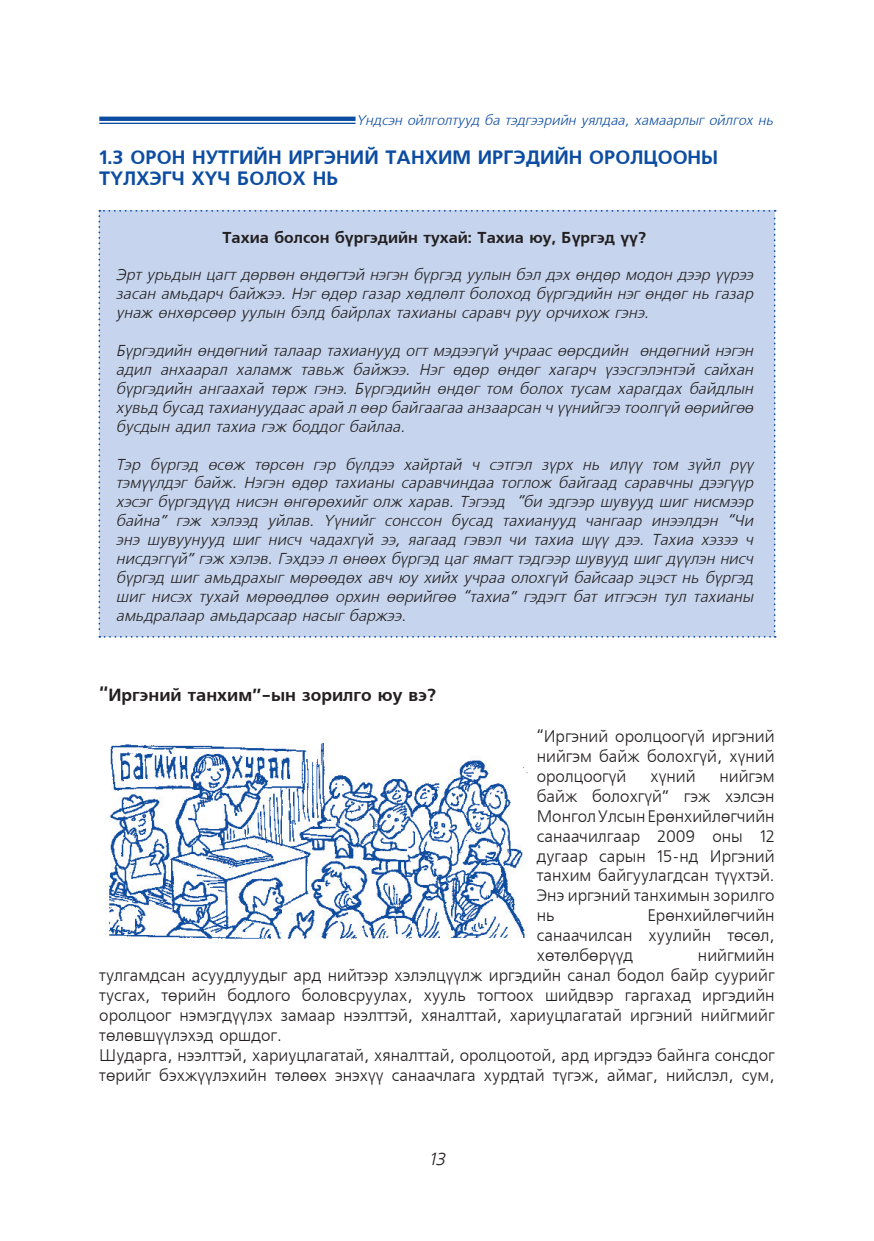
<style>
.page{position:relative;width:874px;height:1241px;background:#fff}
.page>*{position:absolute;margin:0;border:0;box-sizing:border-box;transform-origin:0 0}
.t1{font:700 19.25px/21.9px "Mogul Freeset";color:#0d4da1}
.t2{font:700 17.5px "Mogul Freeset";color:#231f20}
.t3{font:italic 17.5px "Mogul Freeset";color:#231f20}
.t4{font:16.62px/19.9px "Mogul Freeset";color:#231f20;text-align:justify}
.t5{font:italic 15.75px/18.9px "Mogul Freeset";color:#231f20;text-align:justify}
.t6{font:700 15.75px "Mogul Freeset";color:#231f20}
.t7{font:italic 14px "Mogul Freeset";color:#0d4da1}
</style>
<div class="page">
<hr style="left:99px;top:117px;width:256px;height:4px;background:#0d4da1">
<hr style="left:99px;top:123px;width:256px;height:1px;background:#0d4da1">
<div style="left:98px;top:210px;width:677px;height:427px;background:#c6d5ed"></div>
<img style="left:107px;top:742px;width:421px;height:201px">
<p class="t7" style="left:356px;top:112px;width:418px">Үндсэн ойлголтууд ба тэдгээрийн уялдаа, хамаарлыг ойлгох нь</p>
<p class="t1" style="left:99px;top:146px;width:620px">1.3 ОРОН НУТГИЙН ИРГЭНИЙ ТАНХИМ ИРГЭДИЙН ОРОЛЦООНЫ<br>ТҮЛХЭГЧ ХҮЧ БОЛОХ НЬ</p>
<p class="t6" style="left:222px;top:228px;width:425px">Тахиа болсон бүргэдийн тухай: Тахиа юу, Бүргэд үү?</p>
<p class="t5" style="left:116px;top:266px;width:638px">Эрт урьдын цагт дөрвөн өндөгтэй нэгэн бүргэд уулын бэл дэх өндөр модон дээр үүрээ засан амьдарч байжээ. Нэг өдөр газар хөдлөлт болоход бүргэдийн нэг өндөг нь газар унаж өнхөрсөөр уулын бэлд байрлах тахианы саравч руу орчихож гэнэ.</p>
<p class="t5" style="left:116px;top:342px;width:638px">Бүргэдийн өндөгний талаар тахианууд огт мэдээгүй учраас өөрсдийн өндөгний нэгэн адил анхаарал халамж тавьж байжээ. Нэг өдөр өндөг хагарч үзэсгэлэнтэй сайхан бүргэдийн ангаахай төрж гэнэ. Бүргэдийн өндөг том болох тусам харагдах байдлын хувьд бусад тахиануудаас арай л өөр байгаагаа анзаарсан ч үүнийгээ тоолгүй өөрийгөө бусдын адил тахиа гэж боддог байлаа.</p>
<p class="t5" style="left:116px;top:455px;width:638px">Тэр бүргэд өсөж төрсөн гэр бүлдээ хайртай ч сэтгэл зүрх нь илүү том зүйл рүү тэмүүлдэг байж. Нэгэн өдөр тахианы саравчиндаа тоглож байгаад саравчны дээгүүр хэсэг бүргэдүүд нисэн өнгөрөхийг олж харав. Тэгээд “би эдгээр шувууд шиг нисмээр байна” гэж хэлээд уйлав. Үүнийг сонссон бусад тахианууд чангаар инээлдэн “Чи энэ шувуунууд шиг нисч чадахгүй ээ, яагаад гэвэл чи тахиа шүү дээ. Тахиа хэзээ ч нисдэггүй” гэж хэлэв. Гэхдээ л өнөөх бүргэд цаг ямагт тэдгээр шувууд шиг дүүлэн нисч бүргэд шиг амьдрахыг мөрөөдөх авч юу хийх учраа олохгүй байсаар эцэст нь бүргэд шиг нисэх тухай мөрөөдлөө орхин өөрийгөө “тахиа” гэдэгт бат итгэсэн тул тахианы амьдралаар амьдарсаар насыг баржээ.</p>
<p class="t2" style="left:99px;top:684px;width:338px">“Иргэний танхим”-ын зорилго юу вэ?</p>
<p class="t4" style="left:536px;top:726px;width:239px">“Иргэний оролцоогүй иргэний нийгэм байж болохгүй, хүний оролцоогүй</p>
<p class="t4" style="left:536px;top:766px;width:239px;text-indent:183px">нийгэм байж болохгүй” гэж хэлсэн Монгол Улсын Ерөнхийлөгчийн санаачилгаар 2009 оны 12 дугаар сарын 15-нд Иргэний танхим байгуулагдсан түүхтэй.<br>Энэ иргэний танхимын зорилго нь</p>
<p class="t4" style="left:650px;top:766px;width:47px">хүний</p>
<p class="t4" style="left:536px;top:906px;width:239px;text-indent:111px">Ерөнхийлөгчийн санаачилсан хуулийн төсөл, хөтөлбөрүүд</p>
<p class="t4" style="left:99px;top:946px;width:676px;text-align:left;text-indent:598px">нийгмийн тулгамдсан асуудлуудыг ард нийтээр хэлэлцүүлж иргэдийн санал бодол байр суурийг тусгах, төрийн бодлого боловсруулах, хууль тогтоох шийдвэр гаргахад иргэдийн оролцоог нэмэгдүүлэх замаар нээлттэй, хяналттай, хариуцлагатай иргэний нийгмийг төлөвшүүлэхэд оршдог.<br>Шударга, нээлттэй, хариуцлагатай, хяналттай, оролцоотой, ард иргэдээ байнга сонсдог төрийг бэхжүүлэхийн төлөөх энэхүү санаачлага хурдтай түгэж, аймаг, нийслэл, сум,</p>
<p class="t3" style="left:429px;top:1149px;width:17px">13</p>
</div>
